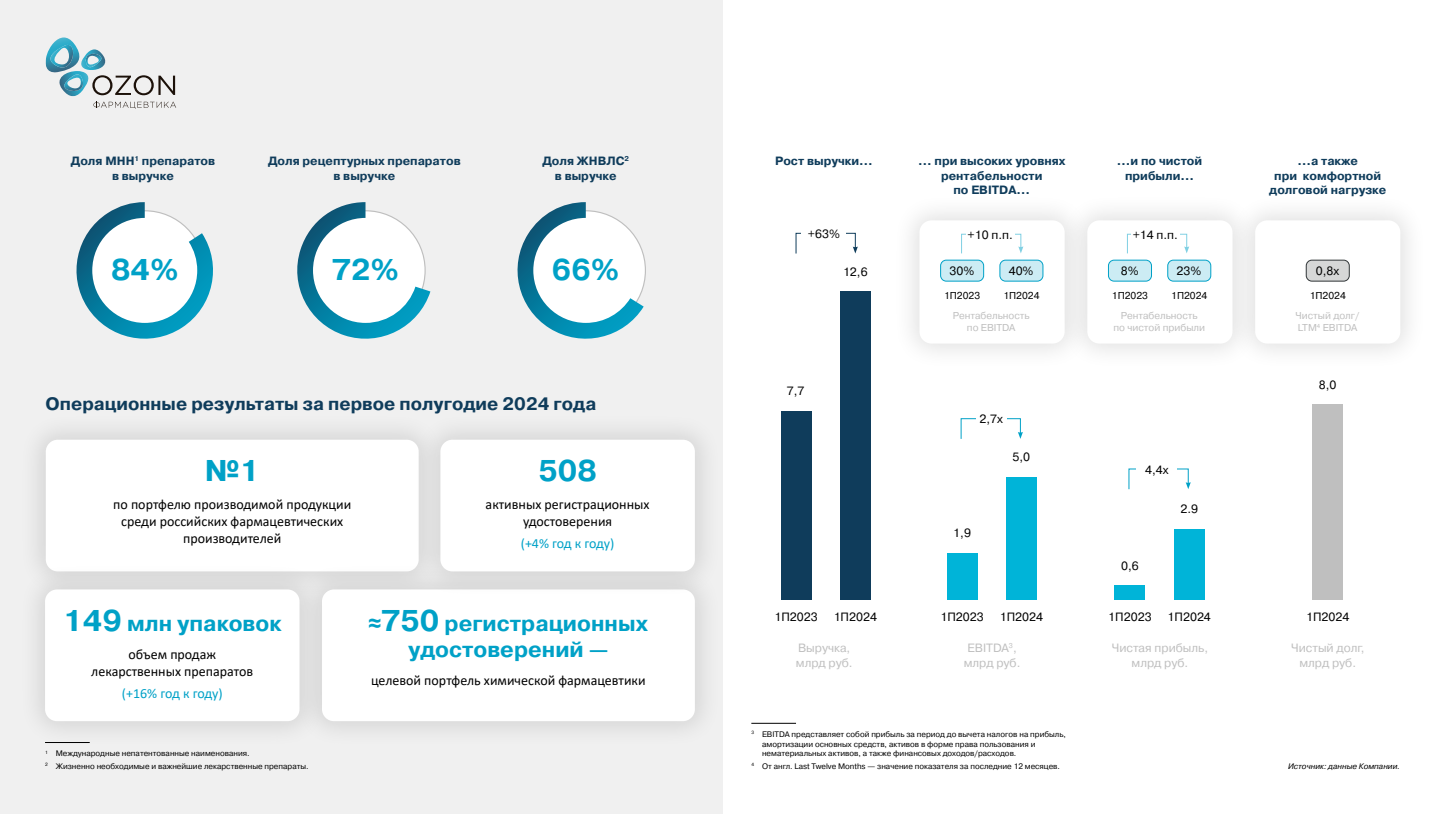
<style>
.page{position:relative;width:1446px;height:814px;background:#fff}
.page>*{position:absolute;margin:0;border:0;box-sizing:border-box;transform-origin:0 0}
.t1{font:700 30px "Pragmatica C";color:#00a1c7}
.t2{font:700 22px/26.4px "Pragmatica C";color:#00a1c7;text-align:center}
.Заголовок_2{font:700 18px "Pragmatica C";color:#0f3c5b}
.t3{font:14px/16.8px "Calibri";color:#000;text-align:center}
.t4{font:14px "Calibri";letter-spacing:-.01em;color:#00a1c7}
.Заголовок_3{font:700 12px/14.4px "Pragmatica C";color:#0f3c5b;text-align:center}
.t5{font:12px "Pragmatica C";color:#000}
.Заголовок_3-2{font:12px/14.4px "Pragmatica C";color:#bfbfbf;text-align:center}
.Заголовок_3-3{font:10px/12px "Pragmatica C";color:#bfbfbf;text-align:center}
.t6{font:10px "Pragmatica C";color:#000}
.Сноска{font:8px/9.6px "Pragmatica C";color:#000}
.Сноска-2{font:italic 8px "Pragmatica C";color:#000}
.s1{font-size:30px}
.s2{font-family:"Arial"}
</style>
<div class="page">
<div style="left:892px;top:193px;width:200px;height:178px;background:#fafafa"></div>
<div style="left:919px;top:220px;width:145px;height:123px;background:#fff;border-radius:12px"></div>
<div style="left:1060px;top:193px;width:200px;height:178px;background:#f7f7f7"></div>
<div style="left:1087px;top:220px;width:145px;height:123px;background:#fff;border-radius:12px"></div>
<div style="left:1227px;top:193px;width:200px;height:178px;background:#f9f9f9"></div>
<div style="left:1255px;top:220px;width:145px;height:123px;background:#fff;border-radius:12px"></div>
<div style="left:0;top:0;width:723px;height:814px;background:#f0f0f0"></div>
<svg style="left:93px;top:102px;width:83px;height:7px"></svg>
<img style="left:45px;top:37px;width:35px;height:36px">
<img style="left:50px;top:45px;width:24px;height:23px">
<img style="left:81px;top:49px;width:25px;height:21px">
<img style="left:86px;top:53px;width:16px;height:15px">
<img style="left:59px;top:71px;width:30px;height:25px">
<img style="left:64px;top:74px;width:20px;height:17px">
<svg style="left:92px;top:75px;width:83px;height:20px"></svg>
<div style="left:781px;top:411px;width:30px;height:189px;background:#0f3c5b"></div>
<div style="left:947px;top:553px;width:30px;height:47px;background:#00b4d8"></div>
<div style="left:1115px;top:585px;width:30px;height:15px;background:#00b4d8"></div>
<div style="left:840px;top:291px;width:30px;height:309px;background:#0f3c5b"></div>
<div style="left:1006px;top:477px;width:30px;height:123px;background:#00b4d8"></div>
<div style="left:1174px;top:529px;width:30px;height:71px;background:#00b4d8"></div>
<div style="left:1312px;top:404px;width:31px;height:196px;background:#bfbfbf"></div>
<svg style="left:795px;top:232px;width:63px;height:22px"></svg>
<svg style="left:960px;top:418px;width:63px;height:21px"></svg>
<svg style="left:1128px;top:468px;width:63px;height:22px"></svg>
<div style="left:801px;top:220px;width:45px;height:27px;background:#fff"></div>
<div style="left:1136px;top:455px;width:41px;height:27px;background:#fff"></div>
<div style="left:976px;top:405px;width:30px;height:27px;background:#fff"></div>
<svg style="left:76px;top:202px;width:137px;height:137px"></svg>
<svg style="left:297px;top:202px;width:133px;height:137px"></svg>
<svg style="left:517px;top:202px;width:127px;height:137px"></svg>
<div style="left:18px;top:412px;width:428px;height:186px;background:#eaeaea"></div>
<div style="left:46px;top:439px;width:373px;height:132px;background:#fff;border-radius:12px"></div>
<div style="left:294px;top:562px;width:428px;height:186px;background:#000;opacity:.12"></div>
<div style="left:322px;top:589px;width:373px;height:132px;background:#fff;border-radius:12px"></div>
<hr style="left:751px;top:723px;width:45px;height:1px;background:#000">
<div style="left:413px;top:412px;width:309px;height:186px;background:#000;opacity:.12"></div>
<div style="left:440px;top:439px;width:255px;height:132px;background:#fff;border-radius:12px"></div>
<div style="left:18px;top:562px;width:309px;height:186px;background:#000;opacity:.12"></div>
<div style="left:45px;top:589px;width:254px;height:132px;background:#fff;border-radius:12px"></div>
<svg style="left:1127px;top:233px;width:62px;height:21px"></svg>
<div style="left:940px;top:260px;width:43px;height:21px;background:#ccecf4;border-radius:6px"></div>
<div style="left:940px;top:260px;width:44px;height:21px;border:1px solid #00a1c7;border-radius:6px"></div>
<div style="left:1108px;top:260px;width:43px;height:21px;background:#ccecf4;border-radius:6px"></div>
<div style="left:1108px;top:260px;width:43px;height:21px;border:1px solid #00a1c7;border-radius:6px"></div>
<div style="left:1000px;top:260px;width:43px;height:21px;background:#ccecf4;border-radius:6px"></div>
<div style="left:999px;top:260px;width:44px;height:21px;border:1px solid #00a1c7;border-radius:6px"></div>
<div style="left:1167px;top:260px;width:44px;height:21px;background:#ccecf4;border-radius:6px"></div>
<div style="left:1167px;top:260px;width:44px;height:21px;border:1px solid #00a1c7;border-radius:6px"></div>
<div style="left:1306px;top:260px;width:43px;height:21px;background:#d6d7d7;border-radius:6px"></div>
<div style="left:1306px;top:260px;width:43px;height:21px;border:1px solid #313638;border-radius:6px"></div>
<div style="left:1131px;top:228px;width:48px;height:12px;background:#fff"></div>
<svg style="left:961px;top:233px;width:62px;height:21px"></svg>
<div style="left:966px;top:228px;width:48px;height:12px;background:#fff"></div>
<p class="Заголовок_3" style="left:71px;top:154px;width:146px">Доля МНН<sup>1</sup> препаратов в выручке</p>
<p class="t1" style="left:111px;top:253px;width:69px">84%</p>
<p class="Заголовок_3" style="left:268px;top:154px;width:194px">Доля рецептурных препаратов в выручке</p>
<p class="t1" style="left:332px;top:253px;width:69px">72%</p>
<p class="Заголовок_3" style="left:542px;top:154px;width:88px">Доля ЖНВЛС<sup>2 </sup>в выручке</p>
<p class="t1" style="left:552px;top:253px;width:69px">66%</p>
<p class="Заголовок_2" style="left:46px;top:393px;width:552px">Операционные результаты за первое полугодие 2024 года</p>
<p class="t1" style="left:205px;top:454px;width:56px">№1</p>
<p class="t3" style="left:113px;top:495px;width:240px">по портфелю производимой продукции среди российских фармацевтических производителей</p>
<p class="t1" style="left:538px;top:454px;width:60px">508</p>
<p class="t3" style="left:486px;top:495px;width:165px">активных регистрационных удостоверения</p>
<p class="t4" style="left:521px;top:534px;width:95px">(+4% год к году)</p>
<p class="t2" style="left:63px;top:610px;width:220px"><span class="s1">149</span> млн упаковок</p>
<p class="t3" style="left:91px;top:645px;width:163px">объем продаж лекарственных препаратов</p>
<p class="t4" style="left:122px;top:683px;width:102px">(+16% год к году)</p>
<p class="Сноска" style="left:45px;top:748px;width:206px"><sup>1</sup> Международные непатентованные наименования.</p>
<p class="Сноска" style="left:45px;top:761px;width:265px"><sup>2</sup> Жизненно необходимые и важнейшие лекарственные препараты.</p>
<p class="t2" style="left:369px;top:610px;width:280px"><span class="s2">≈</span><span class="s1">750</span> регистрационных удостоверений —</p>
<p class="t3" style="left:371px;top:671px;width:276px">целевой портфель химической фармацевтики</p>
<p class="Заголовок_3" style="left:775px;top:154px;width:99px">Рост выручки…</p>
<p class="Заголовок_3" style="left:918px;top:154px;width:149px">… при высоких уровнях рентабельности<br>по EBITDA…</p>
<p class="Заголовок_3" style="left:1117px;top:154px;width:87px">…и по чистой прибыли…</p>
<p class="Заголовок_3" style="left:1269px;top:154px;width:119px">…а также<br>при комфортной долговой нагрузке</p>
<p class="t5" style="left:808px;top:227px;width:34px">+63%</p>
<p class="t5" style="left:843px;top:265px;width:26px">12,6</p>
<p class="t5" style="left:787px;top:384px;width:19px">7,7</p>
<p class="t5" style="left:967px;top:228px;width:47px">+10 п.п.</p>
<p class="t5" style="left:1132px;top:228px;width:47px">+14 п.п.</p>
<p class="t5" style="left:949px;top:264px;width:26px">30%</p>
<p class="t5" style="left:1009px;top:264px;width:26px">40%</p>
<p class="t5" style="left:1121px;top:264px;width:19px">8%</p>
<p class="t5" style="left:1176px;top:264px;width:26px">23%</p>
<p class="t5" style="left:1315px;top:264px;width:25px">0,8x</p>
<p class="t6" style="left:944px;top:290px;width:38px">1П2023</p>
<p class="t6" style="left:1003px;top:290px;width:38px">1П2024</p>
<p class="t6" style="left:1112px;top:290px;width:38px">1П2023</p>
<p class="t6" style="left:1171px;top:290px;width:38px">1П2024</p>
<p class="t6" style="left:1309px;top:290px;width:38px">1П2024</p>
<p class="Заголовок_3-3" style="left:952px;top:310px;width:79px">Рентабельность по EBITDA</p>
<p class="Заголовок_3-3" style="left:1113px;top:310px;width:93px">Рентабельность<br>по чистой прибыли</p>
<p class="Заголовок_3-3" style="left:1295px;top:310px;width:65px;text-align:left">Чистый долг/<br>LTM<sup>4</sup> EBITDA</p>
<p class="t5" style="left:979px;top:412px;width:25px">2,7x</p>
<p class="t5" style="left:1012px;top:450px;width:19px">5,0</p>
<p class="t5" style="left:953px;top:526px;width:19px">1,9</p>
<p class="t5" style="left:1145px;top:463px;width:25px">4,4x</p>
<p class="t5" style="left:1180px;top:502px;width:19px">2.9</p>
<p class="t5" style="left:1121px;top:558px;width:19px">0,6</p>
<p class="t5" style="left:1319px;top:378px;width:19px">8,0</p>
<p class="t5" style="left:774px;top:610px;width:45px">1П2023</p>
<p class="t5" style="left:833px;top:610px;width:45px">1П2024</p>
<p class="t5" style="left:940px;top:610px;width:45px">1П2023</p>
<p class="t5" style="left:1000px;top:610px;width:45px">1П2024</p>
<p class="t5" style="left:1108px;top:610px;width:45px">1П2023</p>
<p class="t5" style="left:1167px;top:610px;width:45px">1П2024</p>
<p class="t5" style="left:1306px;top:610px;width:45px">1П2024</p>
<p class="Заголовок_3-2" style="left:796px;top:641px;width:58px;text-align:left">Выручка, млрд руб.</p>
<p class="Заголовок_3-2" style="left:964px;top:641px;width:58px">EBITDA<sup>3</sup>, млрд руб.</p>
<p class="Заголовок_3-2" style="left:1111px;top:641px;width:98px">Чистая прибыль, млрд руб.</p>
<p class="Заголовок_3-2" style="left:1291px;top:641px;width:75px">Чистый долг, млрд руб.</p>
<p class="Сноска" style="left:762px;top:729px;width:305px;text-indent:-11px"><sup>3</sup> EBITDA представляет собой прибыль за период до вычета налогов на прибыль, амортизации основных средств, активов в форме права пользования и нематериальных активов, а также финансовых доходов/расходов.</p>
<p class="Сноска" style="left:751px;top:761px;width:310px"><sup>4</sup> От англ. Last Twelve Months — значение показателя за последние 12 месяцев.</p>
<p class="Сноска-2" style="left:1288px;top:761px;width:113px">Источник: данные Компании.</p>
</div>
